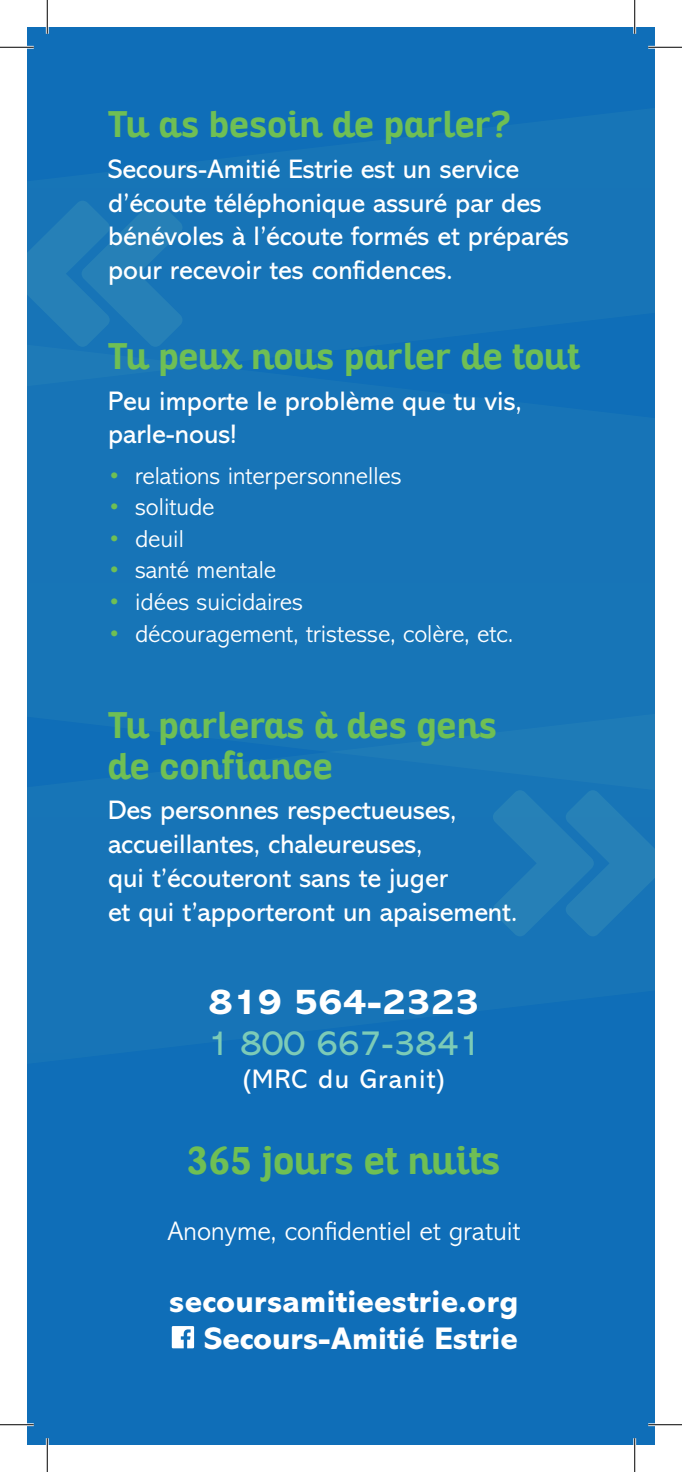
<style>
.page{position:relative;width:682px;height:1472px;background:#fff}
.page>*{position:absolute;margin:0;border:0;box-sizing:border-box;transform-origin:0 0}
.t1{font:700 38.25px "Altair";letter-spacing:.025em;color:#6fbf54;scale:.95 1}
.t2{font:800 37.12px "Abadi";color:#fff}
.t3{font:700 36px/40.5px "Altair";letter-spacing:.025em;color:#6fbf54;scale:.95 1}
.t4{font:36px "Abadi";color:#7ccbb7}
.t5{font:800 31.5px "Abadi";letter-spacing:.01em;color:#fff}
.t6{font:27px/33.8px "Abadi";color:#fff}
.t7{font:300 27px "Abadi";color:#fff}
.t8{font:27px "Abadi";letter-spacing:.05em;color:#fff}
.t9{font:300 24.75px "Abadi";color:#fff}
.s1{color:#6fbf54}
.s2{font-family:"Barmeno"}
</style>
<div class="page">
<div style="left:27px;top:27px;width:628px;height:1417px;background:#1774b7"></div>
<svg style="left:27px;top:201px;width:155px;height:146px"></svg>
<svg style="left:493px;top:790px;width:162px;height:146px"></svg>
<svg style="left:172px;top:1326px;width:22px;height:22px"></svg>
<hr style="left:0;top:46px;width:34px;height:3px;background:#fff">
<hr style="left:648px;top:46px;width:34px;height:3px;background:#fff">
<hr style="left:0;top:1423px;width:34px;height:3px;background:#fff">
<hr style="left:648px;top:1423px;width:34px;height:3px;background:#fff">
<hr style="left:46px;top:0;width:3px;height:34px;background:#fff">
<hr style="left:46px;top:1438px;width:3px;height:34px;background:#fff">
<hr style="left:633px;top:0;width:3px;height:34px;background:#fff">
<hr style="left:633px;top:1438px;width:3px;height:34px;background:#fff">
<hr style="left:0;top:47px;width:34px;height:1px;background:#000">
<hr style="left:648px;top:47px;width:34px;height:1px;background:#000">
<hr style="left:0;top:1424px;width:34px;height:1px;background:#000">
<hr style="left:648px;top:1424px;width:34px;height:1px;background:#000">
<hr style="left:47px;top:0;width:1px;height:34px;background:#000">
<hr style="left:47px;top:1438px;width:1px;height:34px;background:#000">
<hr style="left:634px;top:0;width:1px;height:34px;background:#000">
<hr style="left:634px;top:1438px;width:1px;height:34px;background:#000">
<p class="t3" style="left:108px;top:105px;width:424px">Tu as besoin de parler?</p>
<p class="t6" style="left:108px;top:152px;width:462px">Secours-Amitié Estrie est un service d’écoute téléphonique assuré par des bénévoles à l’écoute formés et préparés pour recevoir tes confidences.</p>
<p class="t3" style="left:108px;top:337px;width:497px">Tu peux nous parler de tout</p>
<p class="t6" style="left:108px;top:384px;width:415px">Peu importe le problème que tu vis, parle-nous!</p>
<p class="t9" style="left:108px;top:462px;width:295px"><span class="s1">•</span> relations interpersonnelles</p>
<p class="t9" style="left:108px;top:494px;width:108px"><span class="s1">•</span> solitude</p>
<p class="t9" style="left:108px;top:525px;width:77px"><span class="s1">•</span> deuil</p>
<p class="t9" style="left:108px;top:557px;width:170px"><span class="s1">•</span> santé mentale</p>
<p class="t9" style="left:108px;top:588px;width:196px"><span class="s1">•</span> idées suicidaires</p>
<p class="t9" style="left:108px;top:620px;width:407px"><span class="s1">•</span> découragement, tristesse, colère, etc.</p>
<p class="t3" style="left:108px;top:706px;width:411px">Tu parleras à des gens de confiance</p>
<p class="t6" style="left:108px;top:794px;width:350px">Des personnes respectueuses, accueillantes, chaleureuses,</p>
<p class="t6" style="left:108px;top:861px;width:341px">qui t’écouteront sans te juger</p>
<p class="t6" style="left:108px;top:895px;width:411px">et qui t’apporteront un apaisement.</p>
<p class="t2" style="left:209px;top:981px;width:272px">819 564-2323</p>
<p class="t4" style="left:207px;top:1022px;width:274px">1 800 667-3841</p>
<p class="t8" style="left:243px;top:1064px;width:202px">(MRC du Granit)</p>
<p class="t1" style="left:187px;top:1135px;width:331px"><span class="s2">365</span> jours et nuits</p>
<p class="t7" style="left:167px;top:1216px;width:354px">Anonyme, confidentiel et gratuit</p>
<p class="t5" style="left:169px;top:1284px;width:351px">secoursamitieestrie.org</p>
<p class="t5" style="left:204px;top:1320px;width:315px">Secours-Amitié Estrie</p>
</div>
